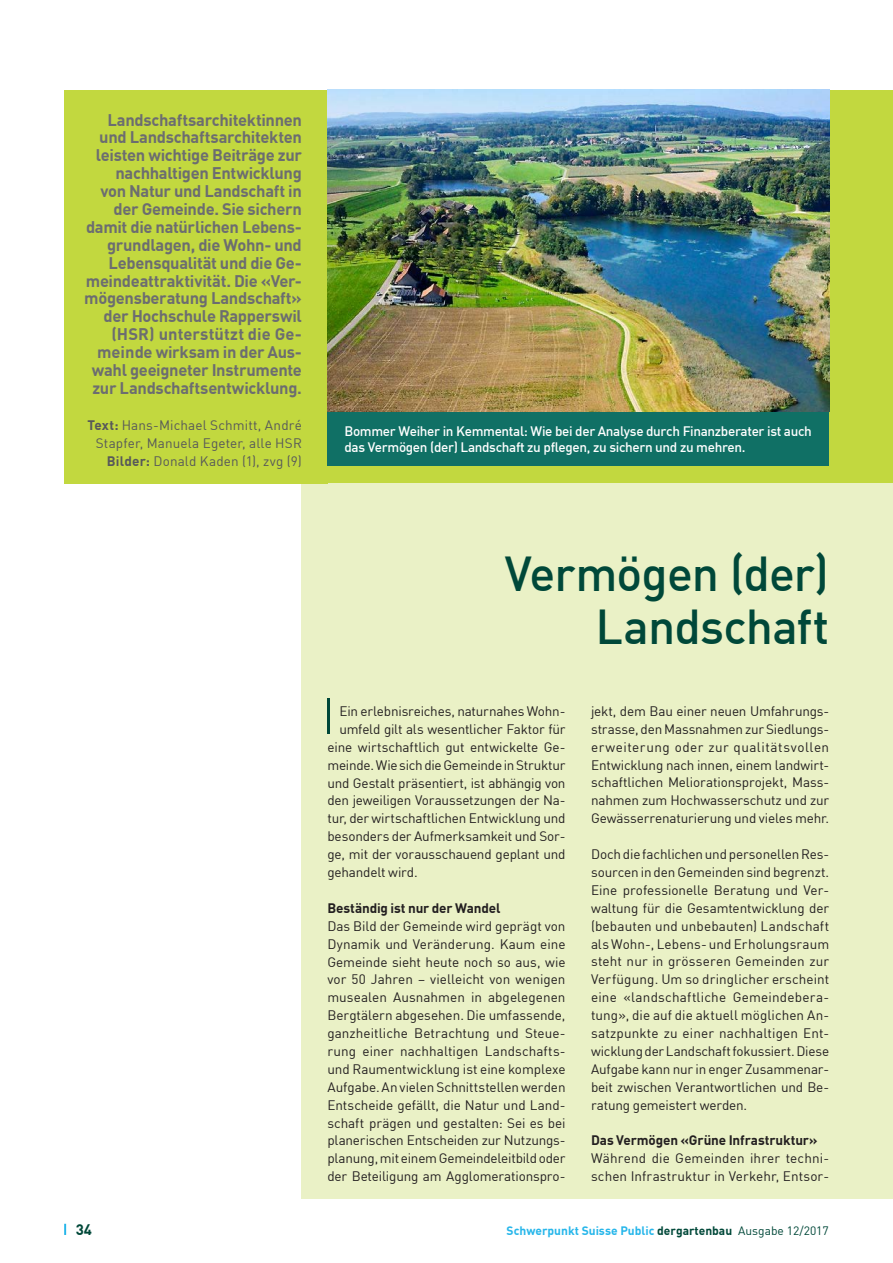
<style>
.page{position:relative;width:893px;height:1263px;background:#fff}
.page>*{position:absolute;margin:0;border:0;box-sizing:border-box;transform-origin:0 0}
.t1{font:500 48px/53.7px "DIN Offc Pro";letter-spacing:-.02em;color:#004839;text-align:right}
.t2{font:700 16.5px/17.9px "DIN Offc Pro";letter-spacing:-.02em;color:#6c6d70;text-align:right}
.t3{font:700 15px "DIN Offc Pro";color:#004839}
.t4{font:13.5px/17.9px "DIN Offc Pro";letter-spacing:-.015em;color:#231f20;text-align:justify}
.t5{font:500 13.5px/16.5px "DIN Offc Pro";letter-spacing:-.025em;color:#fff}
.t6{font:13.5px/17.9px "DIN Offc Pro";letter-spacing:.01em;color:#57585a;text-align:right}
.t7{font:13.5px/17.9px "DIN Offc Pro";letter-spacing:.01em;color:#231f20}
.t8{font:700 13.5px "DIN Offc Pro";letter-spacing:-.01em;color:#231f20}
.t9{font:700 12px "DIN Offc Pro";color:#26b6ea}
.s1{font-weight:700}
.s2{color:#004839}
.s3{font-weight:400;color:#004839}
</style>
<div class="page">
<svg style="left:64px;top:1224px;width:2px;height:11px"></svg>
<div style="left:302px;top:90px;width:591px;height:393px;background:#c2d83f"></div>
<div style="left:302px;top:483px;width:591px;height:716px;background:#eaf1c6"></div>
<div style="left:64px;top:90px;width:263px;height:393px;background:#c2d83f"></div>
<img style="left:327px;top:90px;width:502px;height:322px">
<div style="left:327px;top:412px;width:502px;height:53px;background:#107065"></div>
<hr style="left:327px;top:698px;width:3px;height:36px;background:#004839">
<p class="t2" style="left:84px;top:108px;width:219px">Landschaftsarchitektinnen und Landschaftsarchitekten leisten wichtige Beiträge zur nachhaltigen Entwicklung<br>von Natur und Landschaft in der Gemeinde. Sie sichern damit die natürlichen Lebens&shy;grundlagen, die Wohn- und<br>Lebensqualität und die Ge&shy;meindeattraktivität. Die «Ver&shy;mögensberatung Landschaft» der Hochschule Rapperswil (HSR) unterstützt die Ge&shy;meinde wirksam in der Aus&shy;wahl geeigneter Instrumente zur Landschaftsentwicklung.</p>
<p class="t6" style="left:88px;top:415px;width:216px"><span class="s1">Text:</span> Hans-Michael Schmitt, André<br>Stapfer, Manuela Egeter, alle HSR<br><span class="s1">Bilder:</span> Donald Kaden (1), zvg (9)</p>
<p class="t5" style="left:344px;top:421px;width:469px">Bommer Weiher in Kemmental: Wie bei der Analyse durch Finanzberater ist auch das Vermögen (der) Landschaft zu pflegen, zu sichern und zu mehren.</p>
<h1 class="t1" style="left:505px;top:541px;width:326px">Vermögen (der)<br>Landschaft</h1>
<p class="t4" style="left:339px;top:701px;width:228px">Ein erlebnisreiches, naturnahes Wohn-</p>
<p class="t4" style="left:339px;top:719px;width:228px">umfeld gilt als wesentlicher Faktor für</p>
<p class="t4" style="left:327px;top:737px;width:240px">eine wirtschaftlich gut entwickelte Ge-</p>
<p class="t4" style="left:327px;top:754px;width:240px">meinde. Wie sich die Gemeinde in Struktur</p>
<p class="t4" style="left:327px;top:772px;width:240px">und Gestalt präsentiert, ist abhängig von</p>
<p class="t4" style="left:327px;top:790px;width:240px">den jeweiligen Voraussetzungen der Na-</p>
<p class="t4" style="left:327px;top:808px;width:240px">tur, der wirtschaftlichen Entwicklung und</p>
<p class="t4" style="left:327px;top:826px;width:240px">besonders der Aufmerksamkeit und Sor-</p>
<p class="t4" style="left:327px;top:844px;width:240px">ge, mit der vorausschauend geplant und</p>
<p class="t4" style="left:327px;top:862px;width:92px">gehandelt wird.</p>
<p class="t8" style="left:327px;top:897px;width:175px">Beständig ist nur der Wandel</p>
<p class="t4" style="left:327px;top:915px;width:240px">Das Bild der Gemeinde wird geprägt von Dynamik und Veränderung. Kaum eine Gemeinde sieht heute noch so aus, wie vor 50 Jahren – vielleicht von wenigen musealen Ausnahmen in abgelegenen Bergtälern abgesehen. Die umfassende, ganzheitliche Betrachtung und Steue&shy;rung einer nachhaltigen Landschafts&shy;und Raumentwicklung ist eine komplexe Aufgabe. An vielen Schnittstellen werden Entscheide gefällt, die Natur und Land&shy;schaft prägen und gestalten: Sei es bei planerischen Entscheiden zur Nutzungs&shy;planung, mit einem Gemeindeleitbild oder der Beteiligung am Agglomerationspro-</p>
<p class="t4" style="left:591px;top:701px;width:240px">jekt, dem Bau einer neuen Umfahrungs&shy;strasse, den Massnahmen zur Siedlungs&shy;erweiterung oder zur qualitätsvollen Entwicklung nach innen, einem landwirt&shy;schaftlichen Meliorationsprojekt, Mass&shy;nahmen zum Hochwasserschutz und zur Gewässerrenaturierung und vieles mehr.</p>
<p class="t4" style="left:591px;top:844px;width:240px">Doch die fachlichen und personellen Res&shy;sourcen in den Gemeinden sind begrenzt.<br>Eine professionelle Beratung und Ver&shy;waltung für die Gesamtentwicklung der (bebauten und unbebauten) Landschaft als Wohn-, Lebens- und Erholungsraum steht nur in grösseren Gemeinden zur Verfügung. Um so dringlicher erscheint eine «landschaftliche Gemeindebera&shy;tung», die auf die aktuell möglichen An&shy;satzpunkte zu einer nachhaltigen Ent&shy;wicklung der Landschaft fokussiert. Diese Aufgabe kann nur in enger Zusammenar&shy;beit zwischen Verantwortlichen und Be&shy;ratung gemeistert werden.</p>
<p class="t8" style="left:591px;top:1129px;width:228px">Das Vermögen «Grüne Infrastruktur»</p>
<p class="t7" style="left:591px;top:1148px;width:240px">Während die Gemeinden ihrer techni&shy;schen Infrastruktur in Verkehr, Entsor-</p>
<p class="t3" style="left:76px;top:1217px;width:18px">34</p>
<p class="t9" style="left:507px;top:1220px;width:324px">Schwerpunkt Suisse Public <span class="s2">dergartenbau</span> <span class="s3">Ausgabe 12/2017</span></p>
</div>
